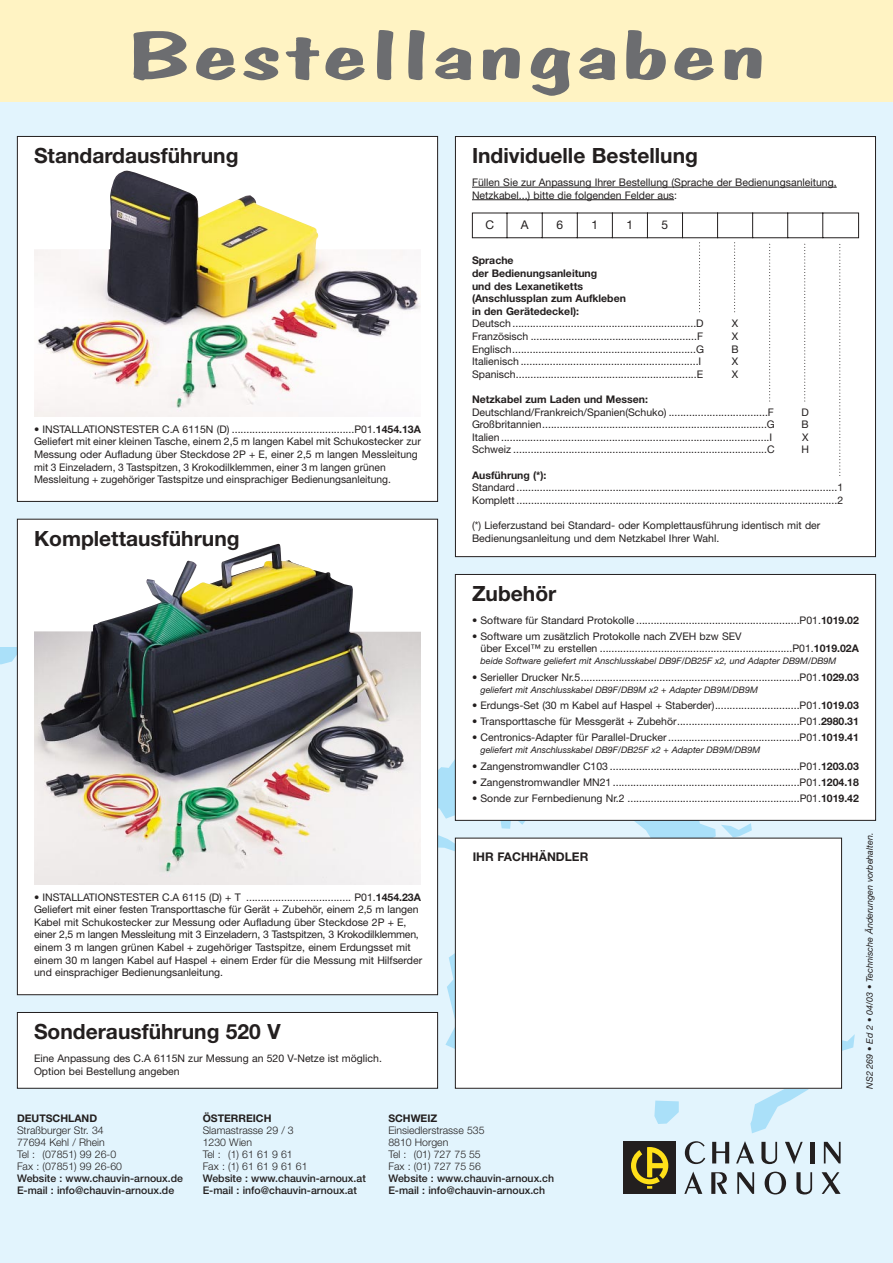
<style>
.page{position:relative;width:893px;height:1263px;background:#fff3c3}
.page>*{position:absolute;margin:0;border:0;box-sizing:border-box;transform-origin:0 0}
.t1{font:69px "Dom Casual BT";color:#6c6d70;scale:2 1}
.t2{font:700 21px "Helvetica Neue";color:#231f1f}
.t3{font:700 12px "Helvetica Neue";color:#231f1f}
.t4{font:12px "Helvetica Neue";color:#231f1f}
.t5{font:10.5px/12.6px "Helvetica Neue";color:#231f1f}
.t6{font:300 10.5px/12px "Helvetica Neue";color:#231f1f}
.t7{font:500 10.5px/12px "Helvetica Neue";color:#231f1f}
.t8{font:700 10.5px/12.6px "Helvetica Neue";color:#231f1f}
.t9{font:italic 9px "Helvetica Neue";color:#231f1f}
.s1{font-weight:700}
</style>
<div class="page">
<div style="left:0;top:102px;width:893px;height:1161px;background:#e2f4fd"></div>
<svg style="left:654px;top:1100px;width:25px;height:24px"></svg>
<svg style="left:750px;top:1048px;width:101px;height:85px"></svg>
<svg style="left:0;top:646px;width:855px;height:402px"></svg>
<svg style="left:438px;top:646px;width:125px;height:219px"></svg>
<hr style="left:892px;top:136px;width:1px;height:43px;background:#7f9fd3">
<div style="left:624px;top:1142px;width:52px;height:52px;background:#231f1f"></div>
<svg style="left:685px;top:1141px;width:20px;height:23px"></svg>
<svg style="left:712px;top:1142px;width:17px;height:21px"></svg>
<svg style="left:736px;top:1141px;width:18px;height:22px"></svg>
<svg style="left:761px;top:1142px;width:16px;height:22px"></svg>
<svg style="left:785px;top:1142px;width:18px;height:22px"></svg>
<hr style="left:810px;top:1142px;width:4px;height:21px;background:#231f1f">
<svg style="left:824px;top:1142px;width:17px;height:21px"></svg>
<svg style="left:684px;top:1171px;width:18px;height:23px"></svg>
<svg style="left:711px;top:1172px;width:16px;height:22px"></svg>
<svg style="left:737px;top:1172px;width:17px;height:22px"></svg>
<svg style="left:765px;top:1171px;width:21px;height:23px"></svg>
<svg style="left:796px;top:1172px;width:16px;height:22px"></svg>
<svg style="left:822px;top:1172px;width:19px;height:22px"></svg>
<svg style="left:631px;top:1147px;width:37px;height:42px"></svg>
<div style="left:17px;top:136px;width:421px;height:365px;background:#fff"></div>
<div style="left:17px;top:136px;width:421px;height:366px;border:1px solid #231f1f"></div>
<img style="left:34px;top:171px;width:387px;height:246px">
<div style="left:455px;top:838px;width:387px;height:250px;background:#fff"></div>
<div style="left:455px;top:838px;width:387px;height:251px;border:1px solid #231f1f"></div>
<div style="left:455px;top:137px;width:420px;height:420px;background:#fff"></div>
<hr style="left:472px;top:187px;width:135px;height:1px;background:#231f1f">
<hr style="left:607px;top:187px;width:230px;height:1px;background:#231f1f">
<hr style="left:472px;top:199px;width:202px;height:1px;background:#231f1f">
<div style="left:17px;top:519px;width:421px;height:476px;background:#fff"></div>
<img style="left:34px;top:544px;width:387px;height:340px">
<svg style="left:472px;top:212px;width:387px;height:264px"></svg>
<div style="left:17px;top:1012px;width:421px;height:76px;background:#fff"></div>
<div style="left:17px;top:1012px;width:421px;height:77px;border:1px solid #231f1f"></div>
<div style="left:455px;top:574px;width:421px;height:246px;background:#fff"></div>
<div style="left:455px;top:574px;width:421px;height:247px;border:1px solid #231f1f"></div>
<svg style="left:0;top:753px;width:9px;height:119px"></svg>
<h1 class="t1" style="left:125px;top:29px;width:323px">Bestellangaben</h1>
<h2 class="t2" style="left:34px;top:148px;width:206px">Standardausführung</h2>
<p class="t5" style="left:34px;top:424px;width:388px">• INSTALLATIONSTESTER C.A 6115N (D) ..........................................P01.<span class="s1">1454.13A </span>Geliefert mit einer kleinen Tasche, einem 2,5 m langen Kabel mit Schukostecker zur Messung oder Aufladung über Steckdose 2P + E, einer 2,5 m langen Messleitung mit 3 Einzeladern, 3 Tastspitzen, 3 Krokodilklemmen, einer 3 m langen grünen Messleitung + zugehöriger Tastspitze und einsprachiger Bedienungsanleitung.</p>
<h2 class="t2" style="left:34px;top:531px;width:207px">Komplettausführung</h2>
<p class="t5" style="left:34px;top:891px;width:390px">• INSTALLATIONSTESTER C.A 6115 (D) + T .................................... P01.<span class="s1">1454.23A </span>Geliefert mit einer festen Transporttasche für Gerät + Zubehör, einem 2,5 m langen Kabel mit Schukostecker zur Messung oder Aufladung über Steckdose 2P + E, einer 2,5 m langen Messleitung mit 3 Einzeladern, 3 Tastspitzen, 3 Krokodilklemmen, einem 3 m langen grünen Kabel + zugehöriger Tastspitze, einem Erdungsset mit einem 30 m langen Kabel auf Haspel + einem Erder für die Messung mit Hilfserder und einsprachiger Bedienungsanleitung.</p>
<h2 class="t2" style="left:34px;top:1024px;width:248px">Sonderausführung 520 V</h2>
<p class="t5" style="left:34px;top:1053px;width:349px">Eine Anpassung des C.A 6115N zur Messung an 520 V-Netze ist möglich.<br>Option bei Bestellung angeben</p>
<h2 class="t2" style="left:472px;top:148px;width:227px">Individuelle Bestellung</h2>
<p class="t5" style="left:472px;top:177px;width:366px">Füllen Sie zur Anpassung Ihrer Bestellung (Sprache der Bedienungsanleitung,<br>Netzkabel...) bitte die folgenden Felder aus:</p>
<p class="t4" style="left:485px;top:221px;width:10px">C</p>
<p class="t4" style="left:521px;top:221px;width:9px">A</p>
<p class="t4" style="left:556px;top:221px;width:8px">6</p>
<p class="t4" style="left:591px;top:221px;width:8px">1</p>
<p class="t4" style="left:626px;top:221px;width:8px">1</p>
<p class="t4" style="left:662px;top:221px;width:8px">5</p>
<p class="t8" style="left:472px;top:255px;width:155px">Sprache<br>der Bedienungsanleitung<br>und des Lexanetiketts (Anschlussplan zum Aufkleben in den Gerätedeckel):</p>
<p class="t5" style="left:472px;top:318px;width:233px">Deutsch ...............................................................D</p>
<p class="t5" style="left:732px;top:318px;width:8px">X</p>
<p class="t5" style="left:472px;top:331px;width:233px">Französisch .........................................................F</p>
<p class="t5" style="left:732px;top:331px;width:8px">X</p>
<p class="t5" style="left:472px;top:343px;width:233px">Englisch...............................................................G</p>
<p class="t5" style="left:731px;top:343px;width:9px">B</p>
<p class="t5" style="left:472px;top:356px;width:231px">Italienisch .............................................................I</p>
<p class="t5" style="left:732px;top:356px;width:8px">X</p>
<p class="t5" style="left:472px;top:369px;width:233px">Spanisch..............................................................E</p>
<p class="t5" style="left:732px;top:369px;width:8px">X</p>
<p class="t8" style="left:472px;top:394px;width:177px">Netzkabel zum Laden und Messen:</p>
<p class="t5" style="left:472px;top:406px;width:303px">Deutschland/Frankreich/Spanien(Schuko) ..................................F</p>
<p class="t5" style="left:802px;top:406px;width:9px">D</p>
<p class="t5" style="left:472px;top:419px;width:304px">Großbritannien.............................................................................G</p>
<p class="t5" style="left:802px;top:419px;width:9px">B</p>
<p class="t5" style="left:472px;top:432px;width:302px">Italien............................................................................................I</p>
<p class="t5" style="left:802px;top:432px;width:8px">X</p>
<p class="t5" style="left:472px;top:444px;width:304px">Schweiz .......................................................................................C</p>
<p class="t5" style="left:801px;top:444px;width:9px">H</p>
<p class="t8" style="left:472px;top:469px;width:76px">Ausführung (*):</p>
<p class="t5" style="left:472px;top:482px;width:373px">Standard ..............................................................................................................1<br>Komplett ..............................................................................................................2</p>
<p class="t5" style="left:472px;top:520px;width:350px">(*) Lieferzustand bei Standard- oder Komplettausführung identisch mit der<br>Bedienungsanleitung und dem Netzkabel Ihrer Wahl.</p>
<h2 class="t2" style="left:472px;top:586px;width:86px">Zubehör</h2>
<p class="t5" style="left:472px;top:615px;width:388px">• Software für Standard Protokolle ........................................................P01.<span class="s1">1019.02</span></p>
<p class="t5" style="left:480px;top:632px;width:380px;line-height:12px;text-indent:-9px">• Software um zusätzlich Protokolle nach ZVEH bzw SEV<br>über Excel™ zu erstellen ..................................................................P01.<span class="s1">1019.02A</span></p>
<p class="t9" style="left:480px;top:658px;width:357px">beide Software geliefert mit Anschlusskabel DB9F/DB25F x2, und Adapter DB9M/DB9M</p>
<p class="t5" style="left:472px;top:672px;width:388px">• Serieller Drucker Nr.5...........................................................................P01.<span class="s1">1029.03</span></p>
<p class="t9" style="left:480px;top:686px;width:279px">geliefert mit Anschlusskabel DB9F/DB9M x2 + Adapter DB9M/DB9M</p>
<p class="t5" style="left:472px;top:700px;width:388px">• Erdungs-Set (30 m Kabel auf Haspel + Staberder).............................P01.<span class="s1">1019.03</span></p>
<p class="t5" style="left:472px;top:716px;width:388px">• Transporttasche für Messgerät + Zubehör..........................................P01.<span class="s1">2980.31</span></p>
<p class="t5" style="left:472px;top:732px;width:388px">• Centronics-Adapter für Parallel-Drucker .............................................P01.<span class="s1">1019.41</span></p>
<p class="t9" style="left:480px;top:747px;width:281px">geliefert mit Anschlusskabel DB9F/DB25F x2 + Adapter DB9M/DB9M</p>
<p class="t5" style="left:472px;top:761px;width:388px">• Zangenstromwandler C103 .................................................................P01.<span class="s1">1203.03</span></p>
<p class="t5" style="left:472px;top:777px;width:388px">• Zangenstromwandler MN21................................................................P01.<span class="s1">1204.18</span></p>
<p class="t5" style="left:472px;top:793px;width:388px">• Sonde zur Fernbedienung Nr.2 ...........................................................P01.<span class="s1">1019.42</span></p>
<p class="t3" style="left:473px;top:853px;width:117px">IHR FACHHÄNDLER</p>
<p class="t9" style="left:866px;top:1089px;width:257px;rotate:-90deg">NS2 269 • Ed 2 • 04/03 • Technische Änderungen vorbehalten.</p>
<p class="t8" style="left:17px;top:1112px;width:82px">DEUTSCHLAND</p>
<p class="t6" style="left:17px;top:1125px;width:107px">Straßburger Str. 34<br>77694 Kehl / Rhein<br>Tel : (07851) 99 26-0<br>Fax : (07851) 99 26-60</p>
<p class="t7" style="left:17px;top:1173px;width:168px">Website : www.chauvin-arnoux.de<br>E-mail : info@chauvin-arnoux.de</p>
<p class="t8" style="left:203px;top:1112px;width:70px">ÖSTERREICH</p>
<p class="t6" style="left:203px;top:1125px;width:106px">Slamastrasse 29 / 3<br>1230 Wien<br>Tel : (1) 61 61 9 61<br>Fax : (1) 61 61 9 61 61</p>
<p class="t7" style="left:203px;top:1173px;width:165px">Website : www.chauvin-arnoux.at<br>E-mail : info@chauvin-arnoux.at</p>
<p class="t8" style="left:388px;top:1112px;width:50px">SCHWEIZ</p>
<p class="t6" style="left:388px;top:1125px;width:98px">Einsiedlerstrasse 535<br>8810 Horgen<br>Tel : (01) 727 75 55<br>Fax : (01) 727 75 56</p>
<p class="t7" style="left:388px;top:1173px;width:167px">Website : www.chauvin-arnoux.ch<br>E-mail : info@chauvin-arnoux.ch</p>
</div>
